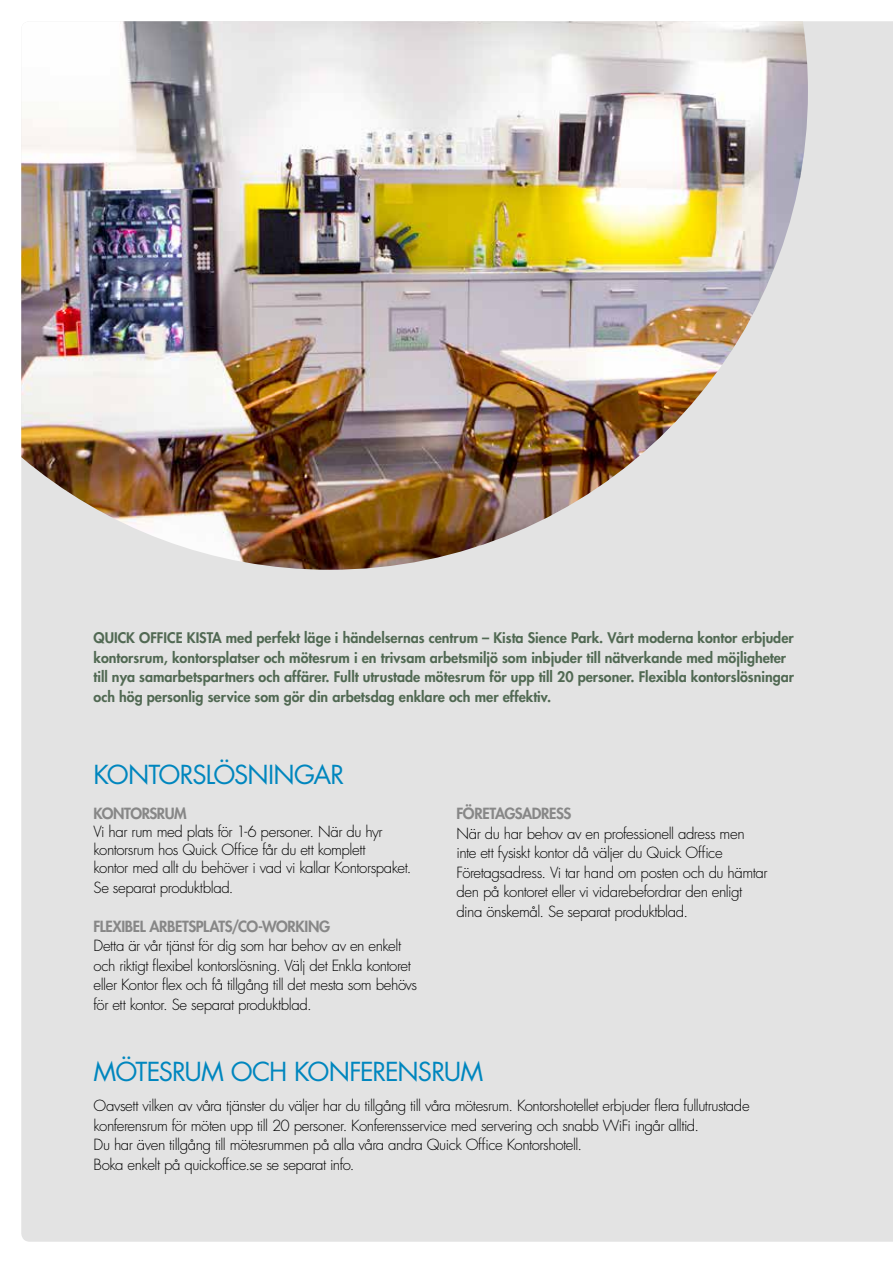
<style>
.page{position:relative;width:893px;height:1263px;background:#fff}
.page>*{position:absolute;margin:0;border:0;box-sizing:border-box;transform-origin:0 0}
.t1{font:25.5px "Futura Std";letter-spacing:-.035em;color:#0086be}
.t2{font:300 15px/19.5px "Futura Std";letter-spacing:-.03em;color:#000}
.t3{font:800 15px "Futura Std";letter-spacing:-.025em;color:#878787}
.t4{font:800 14.25px/19.5px "Futura Std";color:#516953}
</style>
<div class="page">
<div style="left:21px;top:21px;width:872px;height:1221px;background:#e3e3e3"></div>
<img style="left:21px;top:21px;width:787px;height:549px">
<p class="t4" style="left:94px;top:628px;width:702px">QUICK OFFICE KISTA med perfekt läge i händelsernas centrum – Kista Sience Park. Vårt moderna kontor erbjuder kontorsrum, kontorsplatser och mötesrum i en trivsam arbetsmiljö som inbjuder till nätverkande med möjligheter till nya samarbetspartners och affärer. Fullt utrustade mötesrum för upp till 20 personer. Flexibla kontorslösningar och hög personlig service som gör din arbetsdag enklare och mer effektiv.</p>
<h1 class="t1" style="left:94px;top:759px;width:252px">KONTORSLÖSNINGAR</h1>
<p class="t3" style="left:94px;top:804px;width:95px">KONTORSRUM</p>
<p class="t2" style="left:94px;top:823px;width:319px;line-height:18px">Vi har rum med plats för 1-6 personer. När du hyr kontorsrum hos Quick Office får du ett komplett<br>kontor med allt du behöver i vad vi kallar Kontorspaket.</p>
<p class="t2" style="left:94px;top:878px;width:141px">Se separat produktblad.</p>
<p class="t3" style="left:94px;top:916px;width:238px">FLEXIBEL ARBETSPLATS/CO-WORKING</p>
<p class="t2" style="left:94px;top:936px;width:325px">Detta är vår tjänst för dig som har behov av en enkelt och riktigt flexibel kontorslösning. Välj det Enkla kontoret eller Kontor flex och få tillgång till det mesta som behövs för ett kontor. Se separat produktblad.</p>
<p class="t3" style="left:457px;top:804px;width:116px">FÖRETAGSADRESS</p>
<p class="t2" style="left:457px;top:824px;width:312px">När du har behov av en professionell adress men inte ett fysiskt kontor då väljer du Quick Office Företagsadress. Vi tar hand om posten och du hämtar den på kontoret eller vi vidarebefordrar den enligt dina önskemål. Se separat produktblad.</p>
<h1 class="t1" style="left:94px;top:1056px;width:391px">MÖTESRUM OCH KONFERENSRUM</h1>
<p class="t2" style="left:94px;top:1096px;width:658px">Oavsett vilken av våra tjänster du väljer har du tillgång till våra mötesrum. Kontorshotellet erbjuder flera fullutrustade konferensrum för möten upp till 20 personer. Konferensservice med servering och snabb WiFi ingår alltid.<br>Du har även tillgång till mötesrummen på alla våra andra Quick Office Kontorshotell.<br>Boka enkelt på quickoffice.se se separat info.</p>
</div>
